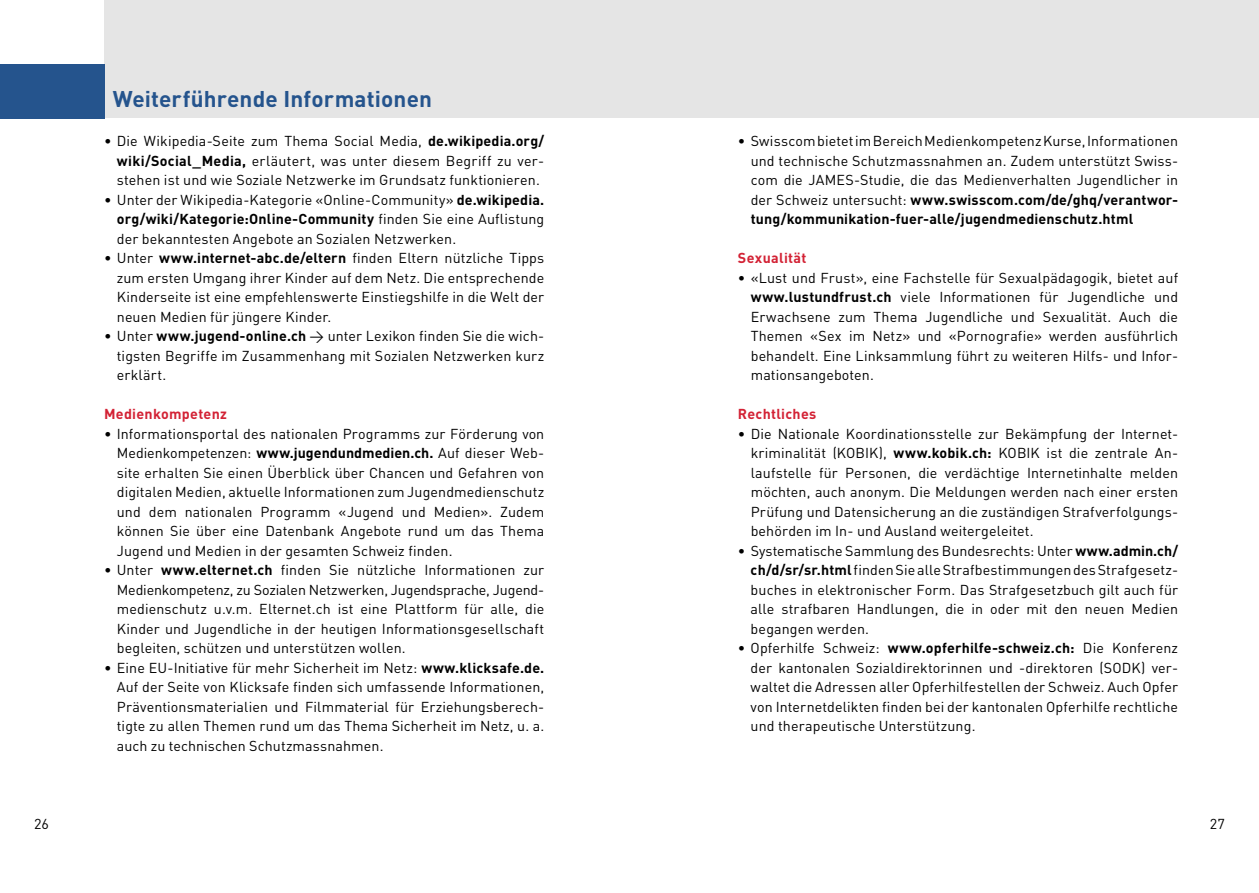
<style>
.page{position:relative;width:1259px;height:893px;background:#fff}
.page>*{position:absolute;margin:0;border:0;box-sizing:border-box;transform-origin:0 0}
.t1{font:700 22.5px "DIN Weber";letter-spacing:.005em;color:#25548d}
.t2{font:14.25px/19.5px "DIN Weber";letter-spacing:.005em;color:#000;text-align:justify}
.t3{font:700 14.25px "DIN Weber";letter-spacing:.02em;color:#d32235}
.s1{font-weight:700}
</style>
<div class="page">
<div style="left:104px;top:0;width:1155px;height:118px;background:#e5e5e5"></div>
<div style="left:0;top:64px;width:104px;height:54px;background:#25548d"></div>
<h1 class="t1" style="left:113px;top:85px;width:321px">Weiterführende Informationen</h1>
<p class="t2" style="left:117px;top:131px;width:429px;text-align:left;text-indent:-13px">• Die Wikipedia-Seite zum Thema Social Media, <span class="s1">de.wikipedia.org/ wiki/Social_Media,</span> erläutert, was unter diesem Begriff zu ver&shy;stehen ist und wie Soziale Netzwerke im Grundsatz funktionieren.</p>
<p class="t2" style="left:117px;top:190px;width:429px;text-indent:-13px">• Unter der Wikipedia-Kategorie «Online-Community» <span class="s1">de.wikipedia. org/wiki/Kategorie:Online-Community</span> finden Sie eine Auflistung der bekanntesten Angebote an Sozialen Netzwerken.</p>
<p class="t2" style="left:117px;top:248px;width:429px;text-indent:-13px">• Unter <span class="s1">www.internet-abc.de/eltern</span> finden Eltern nützliche Tipps zum ersten Umgang ihrer Kinder auf dem Netz. Die entsprechende Kinderseite ist eine empfehlenswerte Einstiegshilfe in die Welt der neuen Medien für jüngere Kinder.</p>
<p class="t2" style="left:117px;top:326px;width:429px;text-indent:-13px">• Unter <span class="s1">www.jugend-online.ch</span> &gt; unter Lexikon finden Sie die wich&shy;tigsten Begriffe im Zusammenhang mit Sozialen Netzwerken kurz erklärt.</p>
<p class="t3" style="left:104px;top:405px;width:124px">Medienkompetenz</p>
<p class="t2" style="left:117px;top:424px;width:429px;text-indent:-13px">• Informationsportal des nationalen Programms zur Förderung von Medienkompetenzen: <span class="s1">www.jugendundmedien.ch.</span> Auf dieser Web&shy;site erhalten Sie einen Überblick über Chancen und Gefahren von digitalen Medien, aktuelle Informationen zum Jugendmedienschutz und dem nationalen Programm «Jugend und Medien». Zudem können Sie über eine Datenbank Angebote rund um das Thema Jugend und Medien in der gesamten Schweiz finden.</p>
<p class="t2" style="left:117px;top:560px;width:429px;text-align:left;text-indent:-13px">• Unter <span class="s1">www.elternet.ch</span> finden Sie nützliche Informationen zur Medienkompetenz, zu Sozialen Netzwerken, Jugendsprache, Jugend&shy;medienschutz u.v.m. Elternet.ch ist eine Plattform für alle, die Kinder und Jugendliche in der heutigen Informationsgesellschaft begleiten, schützen und unterstützen wollen.</p>
<p class="t2" style="left:117px;top:657px;width:429px;text-indent:-13px">• Eine EU-Initiative für mehr Sicherheit im Netz: <span class="s1">www.klicksafe.de.<br></span>Auf der Seite von Klicksafe finden sich umfassende Informationen, Präventionsmaterialien und Filmmaterial für Erziehungsberech&shy;tigte zu allen Themen rund um das Thema Sicherheit im Netz, u. a. auch zu technischen Schutzmassnahmen.</p>
<p class="t2" style="left:750px;top:131px;width:429px;text-indent:-13px">• SwisscombietetimBereichMedienkompetenzKurse,--Informationen und technische Schutzmassnahmen an. Zudem unterstützt Swiss&shy;com die JAMES-Studie, die das Medienverhalten Jugendlicher in der Schweiz untersucht: <span class="s1">www.swisscom.com/de/ghq/verantwor&shy;tung/kommunikation-fuer-alle/jugendmedienschutz.html</span></p>
<p class="t3" style="left:738px;top:249px;width:70px">Sexualität</p>
<p class="t2" style="left:750px;top:268px;width:429px;text-indent:-13px">• «Lust und Frust», eine Fachstelle für Sexualpädagogik, bietet auf <span class="s1">www.lustundfrust.ch</span> viele Informationen für Jugendliche und Erwachsene zum Thema Jugendliche und Sexualität. Auch die Themen «Sex im Netz» und «Pornografie» werden ausführlich behandelt. Eine Linksammlung führt zu weiteren Hilfs- und Infor&shy;mationsangeboten.</p>
<p class="t3" style="left:738px;top:405px;width:80px">Rechtliches</p>
<p class="t2" style="left:750px;top:424px;width:429px;text-align:left;text-indent:-13px">• Die Nationale Koordinationsstelle zur Bekämpfung der Internet&shy;kriminalität (KOBIK), <span class="s1">www.kobik.ch:</span> KOBIK ist die zentrale An&shy;laufstelle für Personen, die verdächtige Internetinhalte melden möchten, auch anonym. Die Meldungen werden nach einer ersten Prüfung und Datensicherung an die zuständigen Strafverfolgungs&shy;behörden im In- und Ausland weitergeleitet.</p>
<p class="t2" style="left:750px;top:541px;width:429px;text-align:left;text-indent:-13px">• Systematische Sammlung des Bundesrechts: Unter <span class="s1">www.admin.ch/ ch/d/sr/sr.html</span> finden Sie alle Strafbestimmungen des Strafgesetz&shy;buches in elektronischer Form. Das Strafgesetzbuch gilt auch für alle strafbaren Handlungen, die in oder mit den neuen Medien begangen werden.</p>
<p class="t2" style="left:750px;top:638px;width:429px;text-indent:-13px">• Opferhilfe Schweiz: <span class="s1">www.opferhilfe-schweiz.ch:</span> Die Konferenz der kantonalen Sozialdirektorinnen und -direktoren (SODK) ver&shy;waltet die Adressen aller Opferhilfestellen der Schweiz. Auch Opfer von Internetdelikten finden bei der kantonalen Opferhilfe rechtliche und therapeutische Unterstützung.</p>
<p class="t2" style="left:34px;top:814px;width:17px">26</p>
<p class="t2" style="left:1209px;top:814px;width:17px">27</p>
</div>
